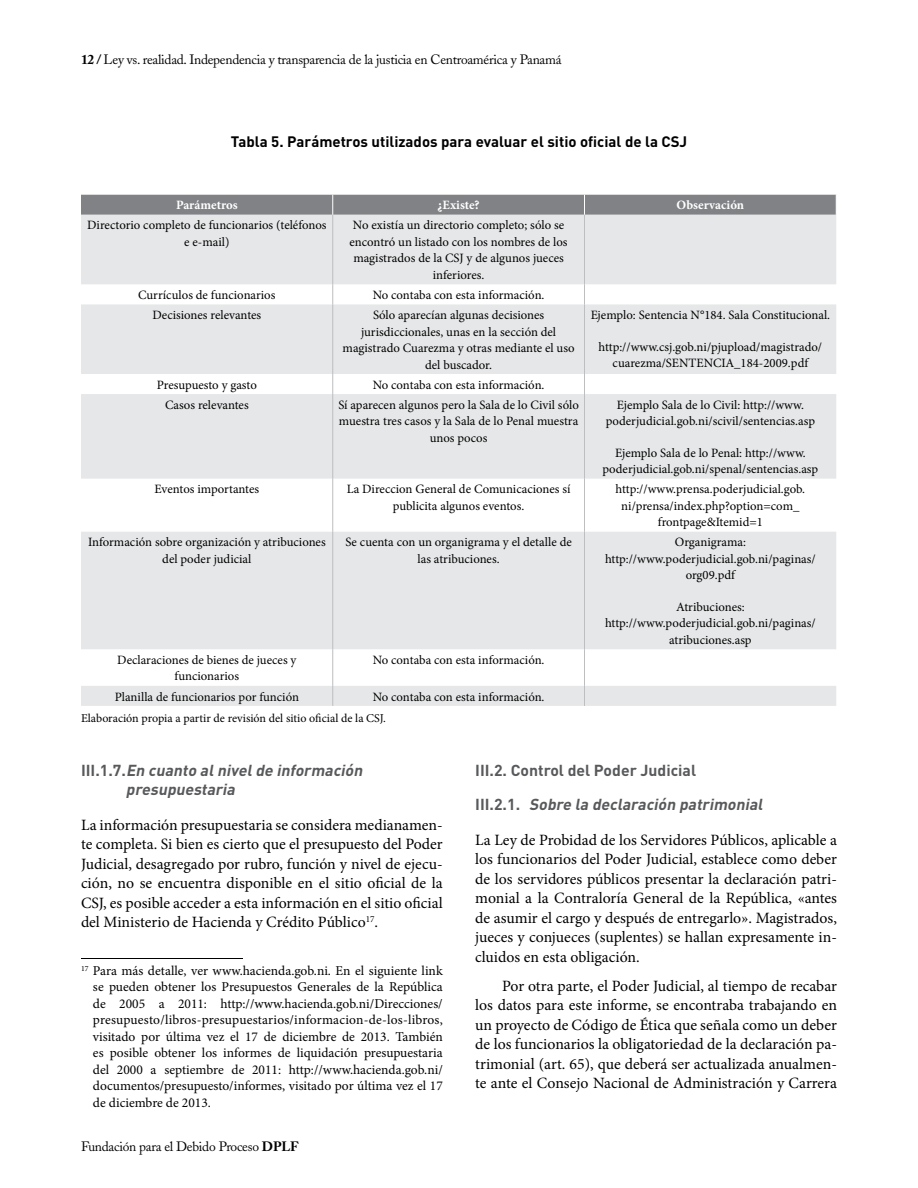
<style>
.page{position:relative;width:918px;height:1188px;background:#fff}
.page>*{position:absolute;margin:0;border:0;box-sizing:border-box;transform-origin:0 0}
.t1{font:15.75px/19.5px "Minion Pro";color:#000;text-align:justify}
.t2{font:700 15.75px/34.5px "DIN";color:#58595b}
.t3{font:italic 700 15.75px/19.5px "DIN";color:#58595b}
.t4{font:700 15px "DIN";color:#000}
.t5{font:13.5px/16.5px "Minion Pro";color:#000;text-align:justify}
.t6{font:13.5px "Adobe Caslon";letter-spacing:-.02em;color:#000}
.t7{font:12.75px/16.5px "Minion Pro";color:#000;text-align:center}
.t8{font:700 12.75px "Minion Pro";color:#fff}
.t9{font:12px "Minion Pro";color:#000}
.s1{font-weight:700}
.s2{font-style:normal}
.s3{font-style:italic}
</style>
<div class="page">
<hr style="left:81px;top:958px;width:162px;height:1px;background:#000">
<svg style="left:81px;top:215px;width:755px;height:491px;fill:#e6e7e8"></svg>
<div style="left:81px;top:195px;width:756px;height:20px;background:#808285"></div>
<hr style="left:332px;top:215px;width:1px;height:69px;background:#bcbec0">
<hr style="left:584px;top:215px;width:1px;height:69px;background:#bcbec0">
<svg style="left:332px;top:284px;width:1px;height:20px"></svg>
<svg style="left:584px;top:284px;width:1px;height:20px"></svg>
<hr style="left:332px;top:304px;width:1px;height:70px;background:#bcbec0">
<hr style="left:584px;top:304px;width:1px;height:70px;background:#bcbec0">
<svg style="left:332px;top:374px;width:1px;height:20px"></svg>
<svg style="left:584px;top:374px;width:1px;height:20px"></svg>
<hr style="left:332px;top:394px;width:1px;height:85px;background:#bcbec0">
<hr style="left:584px;top:394px;width:1px;height:85px;background:#bcbec0">
<hr style="left:332px;top:479px;width:1px;height:53px;background:#bcbec0">
<hr style="left:584px;top:479px;width:1px;height:53px;background:#bcbec0">
<hr style="left:332px;top:532px;width:1px;height:117px;background:#bcbec0">
<hr style="left:584px;top:532px;width:1px;height:117px;background:#bcbec0">
<hr style="left:332px;top:649px;width:1px;height:37px;background:#bcbec0">
<hr style="left:584px;top:649px;width:1px;height:37px;background:#bcbec0">
<svg style="left:332px;top:686px;width:1px;height:20px"></svg>
<svg style="left:584px;top:686px;width:1px;height:20px"></svg>
<p class="t6" style="left:81px;top:52px;width:482px"><span class="s1">12 /</span> Ley vs. realidad. Independencia y transparencia de la justicia en Centroamérica y Panamá</p>
<p class="t4" style="left:231px;top:132px;width:458px">Tabla 5. Parámetros utilizados para evaluar el sitio oficial de la CSJ</p>
<p class="t8" style="left:176px;top:196px;width:63px">Parámetros</p>
<p class="t8" style="left:438px;top:196px;width:44px">¿Existe?</p>
<p class="t8" style="left:677px;top:196px;width:69px">Observación</p>
<p class="t7" style="left:87px;top:217px;width:241px">Directorio completo de funcionarios (teléfonos e e-mail)</p>
<p class="t7" style="left:350px;top:217px;width:220px">No existía un directorio completo; sólo se encontró un listado con los nombres de los magistrados de la CSJ y de algunos jueces inferiores.</p>
<p class="t7" style="left:138px;top:287px;width:139px">Currículos de funcionarios</p>
<p class="t7" style="left:373px;top:287px;width:173px">No contaba con esta información.</p>
<p class="t7" style="left:152px;top:307px;width:110px">Decisiones relevantes</p>
<p class="t7" style="left:343px;top:307px;width:234px">Sólo aparecían algunas decisiones jurisdiccionales, unas en la sección del magistrado Cuarezma y otras mediante el uso del buscador.</p>
<p class="t7" style="left:591px;top:307px;width:241px">Ejemplo: Sentencia N°184. Sala Constitucional.</p>
<p class="t7" style="left:599px;top:338px;width:225px">http://www.csj.gob.ni/pjupload/magistrado/ cuarezma/SENTENCIA_184-2009.pdf</p>
<p class="t7" style="left:157px;top:376px;width:102px">Presupuesto y gasto</p>
<p class="t7" style="left:373px;top:376px;width:173px">No contaba con esta información.</p>
<p class="t7" style="left:165px;top:396px;width:85px">Casos relevantes</p>
<p class="t7" style="left:338px;top:396px;width:242px">Sí aparecen algunos pero la Sala de lo Civil sólo muestra tres casos y la Sala de lo Penal muestra unos pocos</p>
<p class="t7" style="left:606px;top:396px;width:211px">Ejemplo Sala de lo Civil: http://www. poderjudicial.gob.ni/scivil/sentencias.asp</p>
<p class="t7" style="left:602px;top:444px;width:217px">Ejemplo Sala de lo Penal: http://www. poderjudicial.gob.ni/spenal/sentencias.asp</p>
<p class="t7" style="left:155px;top:481px;width:106px">Eventos importantes</p>
<p class="t7" style="left:347px;top:481px;width:225px">La Direccion General de Comunicaciones sí publicita algunos eventos.</p>
<p class="t7" style="left:616px;top:481px;width:191px">http://www.prensa.poderjudicial.gob. ni/prensa/index.php?option=com_ frontpage&amp;Itemid=1</p>
<p class="t7" style="left:88px;top:534px;width:239px">Información sobre organización y atribuciones del poder judicial</p>
<p class="t7" style="left:345px;top:534px;width:228px">Se cuenta con un organigrama y el detalle de las atribuciones.</p>
<p class="t7" style="left:605px;top:534px;width:212px">Organigrama: http://www.poderjudicial.gob.ni/paginas/ org09.pdf</p>
<p class="t7" style="left:605px;top:599px;width:212px">Atribuciones: http://www.poderjudicial.gob.ni/paginas/ atribuciones.asp</p>
<p class="t7" style="left:117px;top:652px;width:181px">Declaraciones de bienes de jueces y funcionarios</p>
<p class="t7" style="left:373px;top:652px;width:173px">No contaba con esta información.</p>
<p class="t7" style="left:115px;top:688px;width:186px">Planilla de funcionarios por función</p>
<p class="t7" style="left:373px;top:688px;width:173px">No contaba con esta información.</p>
<p class="t9" style="left:81px;top:710px;width:307px">Elaboración propia a partir de revisión del sitio oficial de la CSJ.</p>
<p class="t3" style="left:126px;top:759px;width:241px;text-indent:-45px"><span class="s2">I I I . 1 . 7 .</span> En cuanto alnivelde información presupuestaria</p>
<p class="t1" style="left:81px;top:815px;width:363px">La información presupuestaria se considera medianamen&shy;te completa. Si bien es cierto que el presupuesto del Poder Judicial, desagregado por rubro, función y nivel de ejecu&shy;ción, no se encuentra disponible en el sitio oficial de la CSJ, es posible acceder a esta información en el sitio oficial del Ministerio de Hacienda y Crédito Público<sup>17</sup>.</p>
<p class="t5" style="left:93px;top:963px;width:351px;text-indent:-12px"><sup>17</sup> Para más detalle, ver www.hacienda.gob.ni. En el siguiente link se pueden obtener los Presupuestos Generales de la República de 2005 a 2011: http://www.hacienda.gob.ni/Direcciones/ presupuesto/libros-presupuestarios/informacion-de-los-libros, visitado por última vez el 17 de diciembre de 2013. También es posible obtener los informes de liquidación presupuestaria del 2000 a septiembre de 2011: http://www.hacienda.gob.ni/ documentos/presupuesto/informes, visitado por última vez el 17 de diciembre de 2013.</p>
<p class="t6" style="left:81px;top:1138px;width:219px">Fundación para el Debido Proceso <span class="s1">DPLF</span></p>
<p class="t2" style="left:475px;top:752px;width:292px">III.2. Control del Poder Judicial<br>I I I . 2 . 1 . <span class="s3">Sobre la declaración patrimonial</span></p>
<p class="t1" style="left:475px;top:830px;width:363px">La Ley de Probidad de los Servidores Públicos, aplicable a los funcionarios del Poder Judicial, establece como deber de los servidores públicos presentar la declaración patri&shy;monial a la Contraloría General de la República, «antes de asumir el cargo y después de entregarlo». Magistrados, jueces y conjueces (suplentes) se hallan expresamente in&shy;cluidos en esta obligación.</p>
<p class="t1" style="left:475px;top:976px;width:363px;text-indent:27px">Por otra parte, el Poder Judicial, al tiempo de recabar los datos para este informe, se encontraba trabajando en un proyecto de Código de Ética que señala como un deber de los funcionarios la obligatoriedad de la declaración pa&shy;trimonial (art. 65), que deberá ser actualizada anualmen&shy;te ante el Consejo Nacional de Administración y Carrera</p>
</div>
